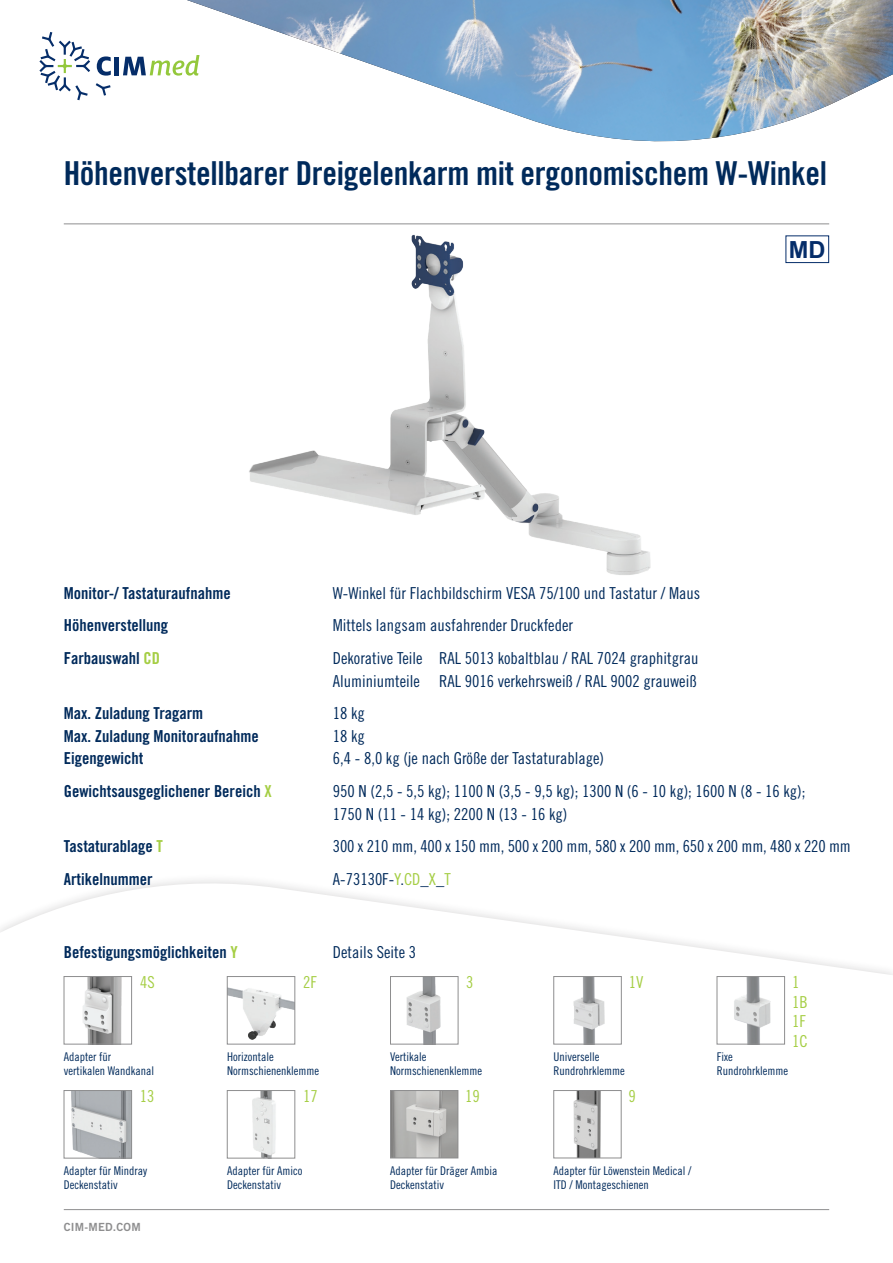
<style>
.page{position:relative;width:893px;height:1263px;background:#fff}
.page>*{position:absolute;margin:0;border:0;box-sizing:border-box;transform-origin:0 0}
.t1{font:33px "Trade Gothic LT Std Bd Cn 20";letter-spacing:-.01em;color:#002a5b}
.t2{font:700 23.7px "Arial";color:#052d69}
.t3{font:16.5px/32.7px "Trade Gothic LT Std Cn 18";color:#002a5b}
.t4{font:16.5px/32.7px "Trade Gothic LT Std Bd Cn 20";color:#002a5b}
.t5{font:16.5px/19.5px "Trade Gothic LT Std Cn 18";color:#a5ce44}
.t6{font:12px/13.2px "Trade Gothic LT Std Cn 18";color:#002a5b}
.t7{font:11.25px "Trade Gothic LT Std Bd 2";letter-spacing:.02em;color:#8e8e8f}
.s1{color:#a5ce44}
</style>
<div class="page">
<img style="left:187px;top:0;width:706px;height:142px">
<hr style="left:64px;top:224px;width:765px;height:1px;background:#8e8e8f">
<svg style="left:96px;top:83px;width:15px;height:13px"></svg>
<svg style="left:97px;top:56px;width:14px;height:20px"></svg>
<div style="left:114px;top:57px;width:5px;height:18px;background:#052d69"></div>
<svg style="left:123px;top:55px;width:76px;height:21px"></svg>
<svg style="left:39px;top:32px;width:51px;height:68px"></svg>
<svg style="left:0;top:880px;width:893px;height:331px"></svg>
<img style="left:719px;top:978px;width:64px;height:64px">
<div style="left:717px;top:976px;width:68px;height:68px;border:1px solid #8e8e8f"></div>
<img style="left:392px;top:978px;width:64px;height:64px">
<div style="left:390px;top:976px;width:68px;height:68px;border:1px solid #8e8e8f"></div>
<img style="left:229px;top:978px;width:64px;height:64px">
<div style="left:227px;top:976px;width:68px;height:68px;border:1px solid #8e8e8f"></div>
<hr style="left:64px;top:1209px;width:765px;height:1px;background:#8e8e8f">
<img style="left:229px;top:1092px;width:64px;height:64px">
<div style="left:227px;top:1090px;width:68px;height:68px;border:1px solid #8e8e8f"></div>
<img style="left:66px;top:1092px;width:64px;height:64px">
<div style="left:64px;top:1090px;width:68px;height:68px;border:1px solid #8e8e8f"></div>
<img style="left:555px;top:978px;width:65px;height:64px">
<div style="left:553px;top:976px;width:69px;height:68px;border:1px solid #8e8e8f"></div>
<img style="left:66px;top:978px;width:64px;height:64px">
<div style="left:64px;top:976px;width:68px;height:68px;border:1px solid #8e8e8f"></div>
<img style="left:555px;top:1092px;width:64px;height:64px">
<div style="left:553px;top:1090px;width:68px;height:68px;border:1px solid #8e8e8f"></div>
<img style="left:392px;top:1092px;width:64px;height:64px">
<div style="left:390px;top:1090px;width:68px;height:68px;border:1px solid #8e8e8f"></div>
<img style="left:249px;top:234px;width:402px;height:341px">
<div style="left:785px;top:235px;width:44px;height:28px;border:1px solid #052d69"></div>
<h1 class="t1" style="left:64px;top:154px;width:765px">Höhenverstellbarer Dreigelenkarm mit ergonomischem W-Winkel</h1>
<h2 class="t2" style="left:789px;top:233px;width:38px">MD</h2>
<p class="t4" style="left:64px;top:576px;width:169px">Monitor-/ Tastaturaufnahme<br>Höhenverstellung<br>Farbauswahl <span class="s1">CD</span></p>
<p class="t4" style="left:64px;top:702px;width:197px;line-height:22.5px">Max. Zuladung Tragarm<br>Max. Zuladung Monitoraufnahme<br>Eigengewicht</p>
<p class="t4" style="left:64px;top:775px;width:209px">Gewichtsausgeglichener Bereich <span class="s1">X</span></p>
<p class="t4" style="left:64px;top:830px;width:101px">Tastaturablage <span class="s1">T<br></span>Artikelnummer</p>
<p class="t3" style="left:333px;top:576px;width:369px">W-Winkel für Flachbildschirm VESA 75/100 und Tastatur / Maus<br>Mittels langsam ausfahrender Druckfeder<br>Dekorative Teile RAL 5013 kobaltblau / RAL 7024 graphitgrau</p>
<p class="t3" style="left:333px;top:664px;width:365px">Aluminiumteile RAL 9016 verkehrsweiß / RAL 9002 grauweiß<br>18 kg</p>
<p class="t3" style="left:333px;top:725px;width:273px;line-height:22.5px">18 kg<br>6,4 - 8,0 kg (je nach Größe der Tastaturablage)</p>
<p class="t3" style="left:333px;top:780px;width:474px;line-height:22.5px">950 N (2,5 - 5,5 kg); 1100 N (3,5 - 9,5 kg); 1300 N (6 - 10 kg); 1600 N (8 - 16 kg);<br>1750 N (11 - 14 kg); 2200 N (13 - 16 kg)</p>
<p class="t3" style="left:333px;top:830px;width:519px">300 x 210 mm, 400 x 150 mm, 500 x 200 mm, 580 x 200 mm, 650 x 200 mm, 480 x 220 mm<br>A-73130F-<span class="s1">Y</span>.<span class="s1">CD</span>_<span class="s1">X</span>_<span class="s1">T</span></p>
<p class="t4" style="left:64px;top:935px;width:176px">Befestigungsmöglichkeiten <span class="s1">Y</span></p>
<p class="t3" style="left:333px;top:935px;width:85px">Details Seite 3</p>
<p class="t5" style="left:140px;top:972px;width:16px">4S</p>
<p class="t5" style="left:303px;top:972px;width:15px">2F</p>
<p class="t5" style="left:466px;top:972px;width:9px">3</p>
<p class="t5" style="left:629px;top:972px;width:16px">1V</p>
<p class="t5" style="left:792px;top:972px;width:17px">1<br>1B<br>1F<br>1C</p>
<p class="t6" style="left:64px;top:1050px;width:92px">Adapter für vertikalen Wandkanal</p>
<p class="t6" style="left:227px;top:1050px;width:94px">Horizontale<br>Normschienenklemme</p>
<p class="t6" style="left:390px;top:1050px;width:94px">Vertikale<br>Normschienenklemme</p>
<p class="t6" style="left:553px;top:1050px;width:73px">Universelle<br>Rundrohrklemme</p>
<p class="t6" style="left:717px;top:1050px;width:73px">Fixe<br>Rundrohrklemme</p>
<p class="t5" style="left:140px;top:1086px;width:16px">13</p>
<p class="t5" style="left:303px;top:1086px;width:16px">17</p>
<p class="t5" style="left:465px;top:1086px;width:16px">19</p>
<p class="t5" style="left:628px;top:1086px;width:9px">9</p>
<p class="t6" style="left:64px;top:1164px;width:85px">Adapter für Mindray<br>Deckenstativ</p>
<p class="t6" style="left:227px;top:1164px;width:77px">Adapter für Amico<br>Deckenstativ</p>
<p class="t6" style="left:390px;top:1164px;width:109px">Adapter für Dräger Ambia<br>Deckenstativ</p>
<p class="t6" style="left:553px;top:1164px;width:139px">Adapter für Löwenstein Medical /<br>ITD / Montageschienen</p>
<p class="t7" style="left:64px;top:1220px;width:78px">CIM-MED.COM</p>
</div>
